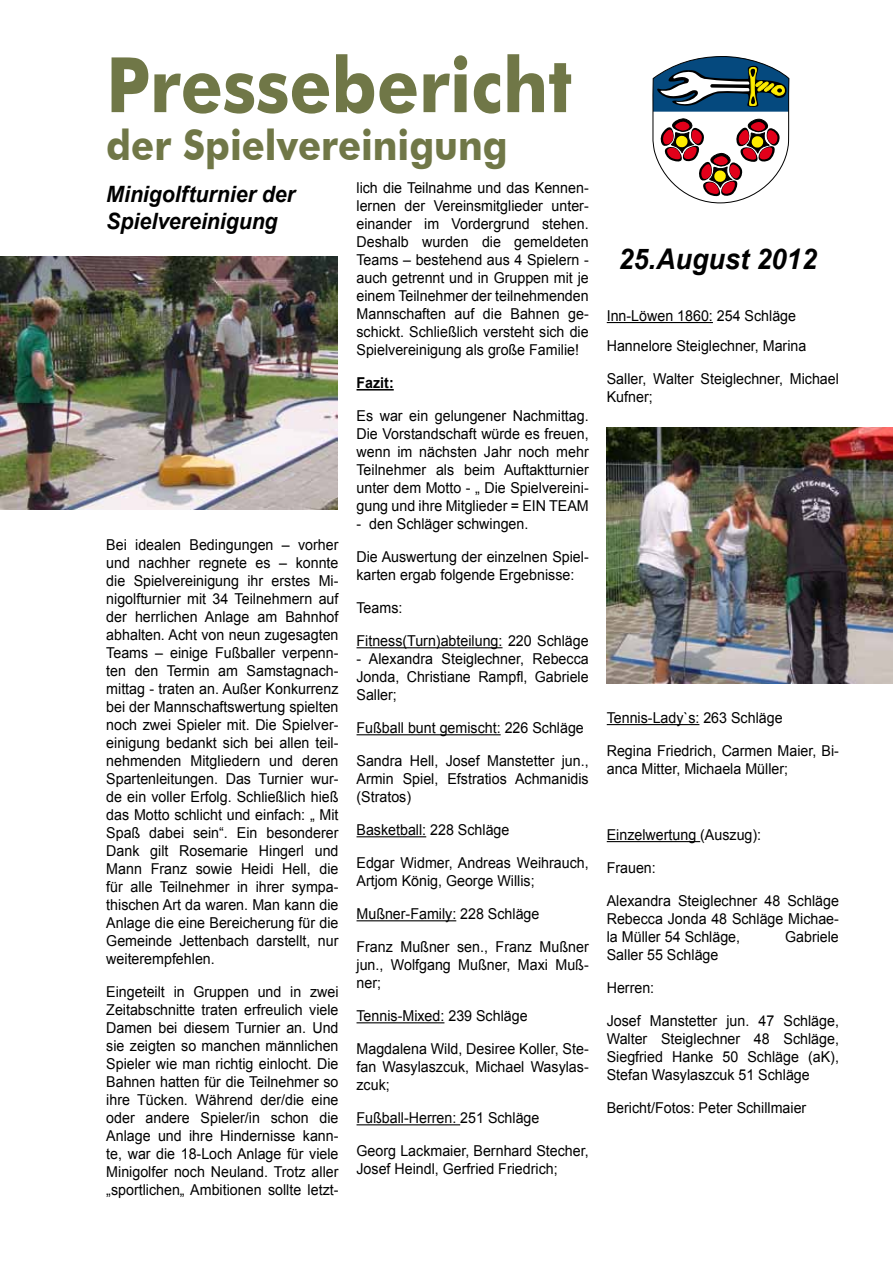
<style>
.page{position:relative;width:893px;height:1263px;background:#fff}
.page>*{position:absolute;margin:0;border:0;box-sizing:border-box;transform-origin:0 0}
.t1{font:700 76.5px "Futura BT";color:#707747;scale:.9 1}
.t2{font:700 42px "Futura BT";color:#707747;scale:.9 1}
.t3{font:italic 700 28.5px "Arial";color:#000;scale:.95 1}
.t4{font:italic 700 22.5px/27px "Arial";letter-spacing:-.005em;color:#000;scale:.95 1}
.t5{font:15px/18px "Arial";color:#000;text-align:justify;scale:.95 1}
.t6{font:700 15px "Arial";color:#000;scale:.95 1}
</style>
<div class="page">
<svg style="left:652px;top:56px;width:138px;height:148px"></svg>
<hr style="left:357px;top:389px;width:37px;height:1px;background:#000">
<hr style="left:357px;top:647px;width:145px;height:1px;background:#000">
<hr style="left:357px;top:734px;width:144px;height:1px;background:#000">
<hr style="left:357px;top:836px;width:69px;height:1px;background:#000">
<hr style="left:357px;top:920px;width:99px;height:1px;background:#000">
<hr style="left:357px;top:1022px;width:87px;height:1px;background:#000">
<hr style="left:357px;top:1124px;width:103px;height:1px;background:#000">
<hr style="left:607px;top:322px;width:106px;height:1px;background:#000">
<hr style="left:607px;top:724px;width:92px;height:1px;background:#000">
<hr style="left:607px;top:841px;width:93px;height:1px;background:#000">
<img style="left:0;top:256px;width:337px;height:253px">
<img style="left:607px;top:427px;width:286px;height:256px">
<h1 class="t1" style="left:106px;top:38px;width:519px">Pressebericht</h1>
<h2 class="t2" style="left:106px;top:120px;width:448px">der Spielvereinigung</h2>
<h3 class="t4" style="left:106px;top:181px;width:200px">Minigolfturnier der<br>Spielvereinigung</h3>
<p class="t5" style="left:357px;top:179px;width:246px">lich die Teilnahme und das Kennen&shy;lernen der Vereinsmitglieder unter&shy;einander im Vordergrund stehen.<br>Deshalb wurden die gemeldeten Teams – bestehend aus 4 Spielern - auch getrennt und in Gruppen mit je einem Teilnehmer der teilnehmenden Mannschaften auf die Bahnen ge&shy;schickt. Schließlich versteht sich die Spielvereinigung als große Familie!</p>
<p class="t6" style="left:357px;top:373px;width:41px">Fazit:</p>
<p class="t5" style="left:357px;top:407px;width:246px">Es war ein gelungener Nachmittag.<br>Die Vorstandschaft würde es freuen, wenn im nächsten Jahr noch mehr Teilnehmer als beim Auftaktturnier unter dem Motto - „ Die Spielvereini&shy;gung und ihre Mitglieder = EIN TEAM</p>
<p class="t5" style="left:357px;top:515px;width:182px">- den Schläger schwingen.</p>
<p class="t5" style="left:357px;top:548px;width:246px">Die Auswertung der einzelnen Spiel&shy;karten ergab folgende Ergebnisse:</p>
<p class="t5" style="left:357px;top:599px;width:50px">Teams:</p>
<p class="t5" style="left:357px;top:632px;width:246px">Fitness(Turn)abteilung: 220 Schläge</p>
<p class="t5" style="left:357px;top:650px;width:246px">- Alexandra Steiglechner, Rebecca Jonda, Christiane Rampfl, Gabriele Saller;</p>
<p class="t5" style="left:357px;top:719px;width:241px">Fußball bunt gemischt: 226 Schläge</p>
<p class="t5" style="left:357px;top:752px;width:246px">Sandra Hell, Josef Manstetter jun., Armin Spiel, Efstratios Achmanidis (Stratos)</p>
<p class="t5" style="left:357px;top:821px;width:162px">Basketball: 228 Schläge</p>
<p class="t5" style="left:357px;top:854px;width:246px">Edgar Widmer, Andreas Weihrauch,<br>Artjom König, George Willis;</p>
<p class="t5" style="left:357px;top:905px;width:194px">Mußner-Family: 228 Schläge</p>
<p class="t5" style="left:357px;top:938px;width:246px">Franz Mußner sen., Franz Mußner jun., Wolfgang Mußner, Maxi Muß&shy;ner;</p>
<p class="t5" style="left:357px;top:1007px;width:182px">Tennis-Mixed: 239 Schläge</p>
<p class="t5" style="left:357px;top:1040px;width:246px">Magdalena Wild, Desiree Koller, Ste&shy;fan Wasylaszcuk, Michael Wasylas&shy;zcuk;</p>
<p class="t5" style="left:357px;top:1109px;width:194px">Fußball-Herren: 251 Schläge</p>
<p class="t5" style="left:357px;top:1142px;width:246px">Georg Lackmaier, Bernhard Stecher,<br>Josef Heindl, Gerfried Friedrich;</p>
<p class="t5" style="left:106px;top:536px;width:246px">Bei idealen Bedingungen – vorher und nachher regnete es – konnte die Spielvereinigung ihr erstes Mi&shy;nigolfturnier mit 34 Teilnehmern auf der herrlichen Anlage am Bahnhof abhalten. Acht von neun zugesagten Teams – einige Fußballer verpenn&shy;ten den Termin am Samstagnach&shy;mittag - traten an. Außer Konkurrenz bei der Mannschaftswertung spielten noch zwei Spieler mit. Die Spielver&shy;einigung bedankt sich bei allen teil&shy;nehmenden Mitgliedern und deren Spartenleitungen. Das Turnier wur&shy;de ein voller Erfolg. Schließlich hieß das Motto schlicht und einfach: „ Mit Spaß dabei sein“. Ein besonderer Dank gilt Rosemarie Hingerl und Mann Franz sowie Heidi Hell, die für alle Teilnehmer in ihrer sympa&shy;thischen Art da waren. Man kann die Anlage die eine Bereicherung für die Gemeinde Jettenbach darstellt, nur weiterempfehlen.</p>
<p class="t5" style="left:106px;top:983px;width:246px">Eingeteilt in Gruppen und in zwei Zeitabschnitte traten erfreulich viele Damen bei diesem Turnier an. Und sie zeigten so manchen männlichen Spieler wie man richtig einlocht. Die Bahnen hatten für die Teilnehmer so ihre Tücken. Während der/die eine oder andere Spieler/in schon die Anlage und ihre Hindernisse kann&shy;te, war die 18-Loch Anlage für viele Minigolfer noch Neuland. Trotz aller „sportlichen„ Ambitionen sollte letzt-</p>
<h3 class="t3" style="left:619px;top:240px;width:210px">25.August 2012</h3>
<p class="t5" style="left:607px;top:301px;width:212px;line-height:30px">Inn-Löwen 1860: 254 Schläge<br>Hannelore Steiglechner, Marina</p>
<p class="t5" style="left:607px;top:370px;width:246px">Saller, Walter Steiglechner, Michael<br>Kufner;</p>
<p class="t5" style="left:607px;top:709px;width:187px">Tennis-Lady`s: 263 Schläge</p>
<p class="t5" style="left:607px;top:742px;width:246px">Regina Friedrich, Carmen Maier, Bi&shy;anca Mitter, Michaela Müller;</p>
<p class="t5" style="left:607px;top:826px;width:164px">Einzelwertung (Auszug):</p>
<p class="t5" style="left:607px;top:859px;width:53px">Frauen:</p>
<p class="t5" style="left:607px;top:892px;width:246px">Alexandra Steiglechner 48 Schläge Rebecca Jonda 48 Schläge Michae&shy;la Müller 54 Schläge,</p>
<p class="t5" style="left:785px;top:928px;width:58px">Gabriele</p>
<p class="t5" style="left:607px;top:946px;width:119px">Saller 55 Schläge</p>
<p class="t5" style="left:607px;top:979px;width:52px">Herren:</p>
<p class="t5" style="left:607px;top:1012px;width:246px">Josef Manstetter jun. 47 Schläge, Walter Steiglechner 48 Schläge, Siegfried Hanke 50 Schläge (aK), Stefan Wasylaszcuk 51 Schläge</p>
<p class="t5" style="left:607px;top:1099px;width:212px">Bericht/Fotos: Peter Schillmaier</p>
</div>
